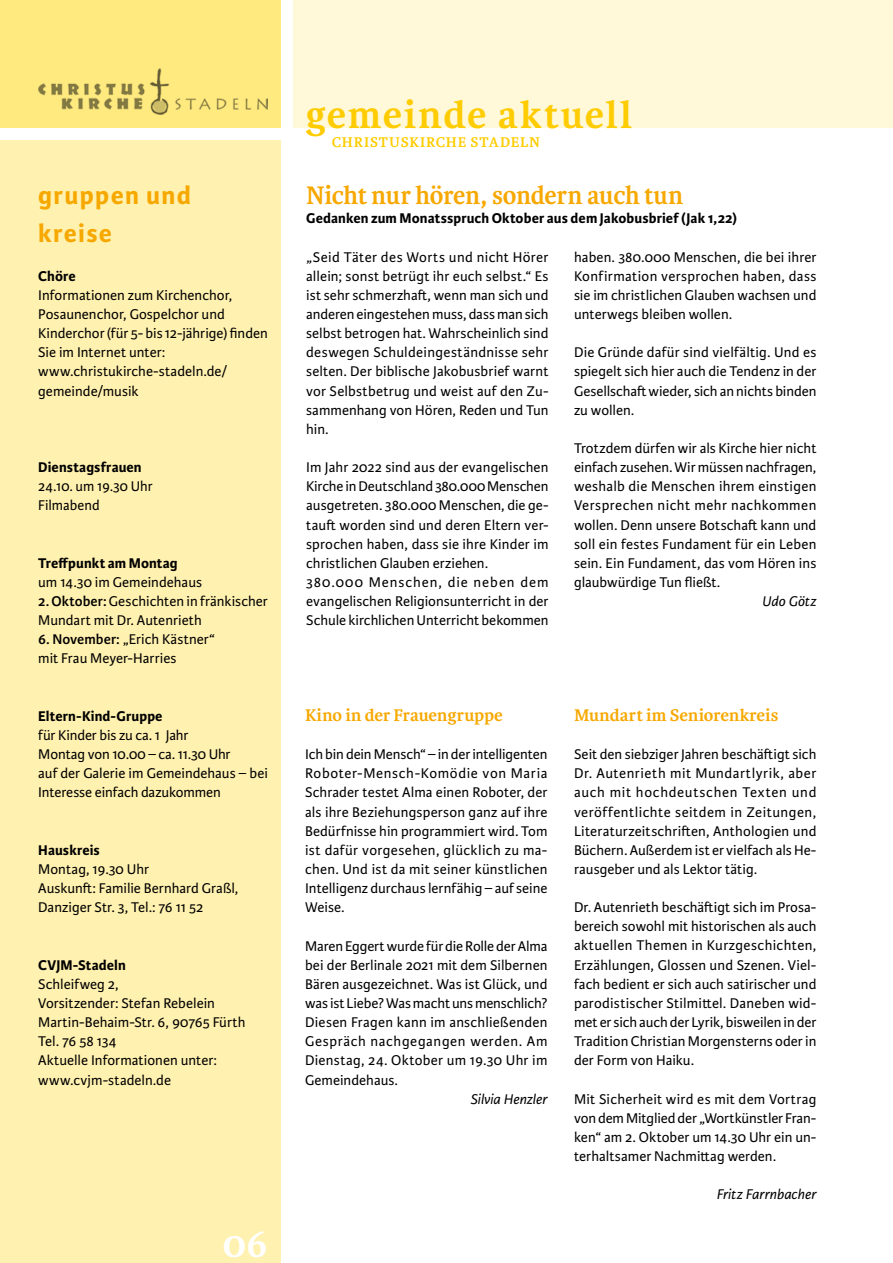
<style>
.page{position:relative;width:893px;height:1263px;background:#fff}
.page>*{position:absolute;margin:0;border:0;box-sizing:border-box;transform-origin:0 0}
.t1{font:700 40.5px "Karmina";letter-spacing:.04em;color:#fecc00}
.t2{font:700 40.5px "Karmina";color:#fff}
.t3{font:700 27px "Karmina";letter-spacing:-.015em;color:#f7a800;scale:.95 1}
.t4{font:700 27px/38.2px "Karmina Sans";letter-spacing:.05em;color:#f7a800}
.t5{font:700 18px "Karmina";color:#f7a800}
.t6{font:15px/19.2px "Karmina Sans";color:#000;text-align:justify}
.t7{font:700 15px "Karmina Sans";letter-spacing:.005em;color:#000}
.t8{font:italic 15px "Karmina Sans";letter-spacing:.005em;color:#000}
.t9{font:700 15px "Karmina";letter-spacing:.065em;color:#fecc00}
.s1{font-weight:600}
</style>
<div class="page">
<div style="left:293px;top:0;width:600px;height:128px;background:#fff8d9"></div>
<div style="left:0;top:0;width:281px;height:128px;background:#ffea7f"></div>
<div style="left:0;top:140px;width:281px;height:1123px;background:#fff1af"></div>
<img style="left:38px;top:68px;width:230px;height:47px">
<h2 class="t4" style="left:38px;top:177px;width:154px">gruppen und kreise</h2>
<p class="t7" style="left:38px;top:267px;width:39px">Chöre</p>
<p class="t6" style="left:38px;top:286px;width:231px;text-align:left">Informationen zum Kirchenchor,<br>Posaunenchor, Gospelchor und<br>Kinderchor (für 5- bis 12-jährige) finden<br>Sie im Internet unter: www.christukirche-stadeln.de/ gemeinde/musik</p>
<p class="t7" style="left:38px;top:459px;width:105px">Dienstagsfrauen</p>
<p class="t6" style="left:38px;top:477px;width:116px">24.10. um 19.30 Uhr<br>Filmabend</p>
<p class="t7" style="left:38px;top:554px;width:141px">Treffpunkt am Montag</p>
<p class="t6" style="left:38px;top:573px;width:165px">um 14.30 im Gemeindehaus</p>
<p class="t6" style="left:38px;top:592px;width:231px"><span class="s1">2. Oktober:</span> Geschichten in fränkischer<br>Mundart mit Dr. Autenrieth</p>
<p class="t6" style="left:38px;top:630px;width:178px"><span class="s1">6. November:</span> „Erich Kästner“ mit Frau Meyer-Harries</p>
<p class="t7" style="left:38px;top:707px;width:126px">Eltern-Kind-Gruppe</p>
<p class="t6" style="left:38px;top:726px;width:231px;text-align:left">für Kinder bis zu ca. 1 Jahr<br>Montag von 10.00 – ca. 11.30 Uhr<br>auf der Galerie im Gemeindehaus – bei<br>Interesse einfach dazukommen</p>
<p class="t7" style="left:38px;top:841px;width:63px">Hauskreis</p>
<p class="t6" style="left:38px;top:860px;width:202px;text-align:left">Montag, 19.30 Uhr<br>Auskunft: Familie Bernhard Graßl,<br>Danziger Str. 3, Tel.: 76 11 52</p>
<p class="t7" style="left:38px;top:956px;width:89px">CVJM-Stadeln</p>
<p class="t6" style="left:38px;top:974px;width:209px;text-align:left">Schleifweg 2,<br>Vorsitzender: Stefan Rebelein<br>Martin-Behaim-Str. 6, 90765 Fürth<br>Tel. 76 58 134<br>Aktuelle Informationen unter: www.cvjm-stadeln.de</p>
<h1 class="t2" style="left:223px;top:1220px;width:47px">06</h1>
<h1 class="t1" style="left:306px;top:91px;width:327px">gemeinde aktuell</h1>
<p class="t9" style="left:332px;top:133px;width:210px">CHRISTUSKIRCHE STADELN</p>
<h2 class="t3" style="left:306px;top:180px;width:398px">Nicht nur hören, sondern auch tun</h2>
<p class="t7" style="left:306px;top:210px;width:433px">Gedanken zum Monatsspruch Oktober aus dem Jakobusbrief (Jak 1,22)</p>
<p class="t6" style="left:306px;top:247px;width:244px">„Seid Täter des Worts und nicht Hörer allein; sonst betrügt ihr euch selbst.“ Es ist sehr schmerzhaft, wenn man sich und anderen eingestehen muss, dass man sich selbst betrogen hat. Wahrscheinlich sind deswegen Schuldeingeständnisse sehr selten. Der biblische Jakobusbrief warnt vor Selbstbetrug und weist auf den Zu&shy;sammenhang von Hören, Reden und Tun hin.</p>
<p class="t6" style="left:306px;top:458px;width:244px;text-align:left">Im Jahr 2022 sind aus der evangelischen Kirche in Deutschland 380.000 Menschen ausgetreten. 380.000 Menschen, die ge&shy;tauft worden sind und deren Eltern ver&shy;sprochen haben, dass sie ihre Kinder im christlichen Glauben erziehen.<br>380.000 Menschen, die neben dem evangelischen Religionsunterricht in der Schule kirchlichen Unterricht bekommen</p>
<p class="t6" style="left:574px;top:247px;width:244px">haben. 380.000 Menschen, die bei ihrer Konfirmation versprochen haben, dass sie im christlichen Glauben wachsen und unterwegs bleiben wollen.</p>
<p class="t6" style="left:574px;top:343px;width:244px">Die Gründe dafür sind vielfältig. Und es spiegelt sich hier auch die Tendenz in der Gesellschaft wieder, sich an nichts binden zu wollen.</p>
<p class="t6" style="left:574px;top:439px;width:244px">Trotzdem dürfen wir als Kirche hier nicht einfach zusehen. Wir müssen nachfragen, weshalb die Menschen ihrem einstigen Versprechen nicht mehr nachkommen wollen. Denn unsere Botschaft kann und soll ein festes Fundament für ein Leben sein. Ein Fundament, das vom Hören ins glaubwürdige Tun fließt.</p>
<p class="t8" style="left:762px;top:593px;width:56px">Udo Götz</p>
<p class="t5" style="left:305px;top:705px;width:199px">Kino in der Frauengruppe</p>
<p class="t6" style="left:305px;top:745px;width:244px">Ich bin dein Mensch“ – in der intelligenten Roboter-Mensch-Komödie von Maria Schrader testet Alma einen Roboter, der als ihre Beziehungsperson ganz auf ihre Bedürfnisse hin programmiert wird. Tom ist dafür vorgesehen, glücklich zu ma&shy;chen. Und ist da mit seiner künstlichen Intelligenz durchaus lernfähig – auf seine Weise.</p>
<p class="t6" style="left:305px;top:936px;width:244px">Maren Eggert wurde für die Rolle der Alma bei der Berlinale 2021 mit dem Silbernen Bären ausgezeichnet. Was ist Glück, und was ist Liebe? Was macht uns menschlich?<br>Diesen Fragen kann im anschließenden Gespräch nachgegangen werden. Am Dienstag, 24. Oktober um 19.30 Uhr im Gemeindehaus.</p>
<p class="t8" style="left:471px;top:1091px;width:78px">Silvia Henzler</p>
<p class="t5" style="left:574px;top:705px;width:206px">Mundart im Seniorenkreis</p>
<p class="t6" style="left:574px;top:745px;width:244px">Seit den siebziger Jahren beschäftigt sich Dr. Autenrieth mit Mundartlyrik, aber auch mit hochdeutschen Texten und veröffentlichte seitdem in Zeitungen, Literaturzeitschriften, Anthologien und Büchern. Außerdem ist er vielfach als He&shy;rausgeber und als Lektor tätig.</p>
<p class="t6" style="left:574px;top:898px;width:244px">Dr. Autenrieth beschäftigt sich im Prosa&shy;bereich sowohl mit historischen als auch aktuellen Themen in Kurzgeschichten, Erzählungen, Glossen und Szenen. Viel&shy;fach bedient er sich auch satirischer und parodistischer Stilmittel. Daneben wid&shy;met er sich auch der Lyrik, bisweilen in der Tradition Christian Morgensterns oder in der Form von Haiku.</p>
<p class="t6" style="left:574px;top:1089px;width:244px">Mit Sicherheit wird es mit dem Vortrag von dem Mitglied der „Wortkünstler Fran&shy;ken“ am 2. Oktober um 14.30 Uhr ein un&shy;terhaltsamer Nachmittag werden.</p>
<p class="t8" style="left:717px;top:1186px;width:101px">Fritz Farrnbacher</p>
</div>
